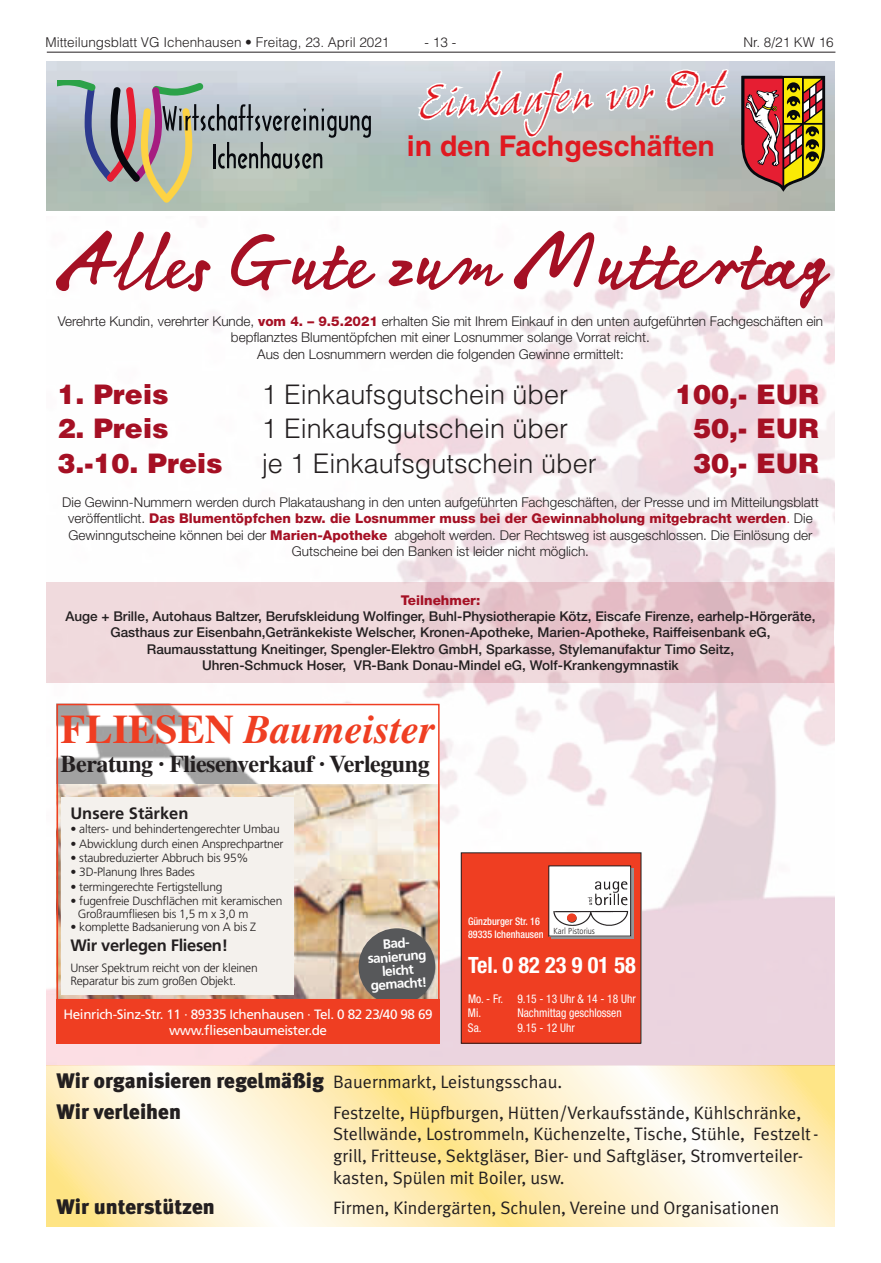
<style>
.page{position:relative;width:881px;height:1263px;background:#fff}
.page>*{position:absolute;margin:0;border:0;box-sizing:border-box;transform-origin:0 0}
.t1{font:76.5px "Linotype Notec";color:#a51024}
.t2{font:italic 45.6px "Grimshaw Hand ITC";color:#e01921}
.t3{font:italic 700 40.5px "Times LT";color:#ef3e22}
.t4{font:700 28.5px "Helvetica LT";color:#e01921}
.t5{font:300 27px "Helvetica LT";color:#231f20}
.t6{font:900 27px "Helvetica LT";color:#a51024}
.t7{font:700 24px "Times LT";letter-spacing:-.02em;color:#231f20}
.t8{font:700 condensed 22.5px "Helvetica Neue LT";color:#fff}
.t9{font:900 21px "Meta Plus";color:#231f20}
.t10{font:18px/21.6px "Meta Plus Normal";color:#231f20}
.t11{font:700 16.5px "Frutiger LT";letter-spacing:-.02em;color:#231f20}
.t12{font:700 16.5px "Frutiger LT";color:#231f20}
.t13{font:300 13.5px/16.2px "Helvetica Neue LT";color:#231f20;text-align:center}
.t14{font:500 13.5px/16.2px "Helvetica Neue LT";color:#231f20;text-align:center}
.t15{font:13.5px/16.2px "Frutiger LT";letter-spacing:-.03em;color:#fff;text-align:center}
.t16{font:300 13.5px "Helvetica LT";color:#231f20}
.t17{font:700 13.5px/13.5px "Frutiger LT";color:#fff;text-align:center}
.t18{font:800 13.5px "Helvetica Neue LT";color:#a51024}
.t19{font:300 12px/12.9px "Frutiger LT";letter-spacing:-.02em;color:#231f20}
.t20{font:condensed 12px/14.5px "Helvetica Neue LT";color:#fff;scale:.96 1}
.t21{font:500 condensed 10.5px/12.8px "Helvetica Neue LT";color:#fff;scale:.96 1}
.t22{font:300 condensed 8.7px "Frutiger LT Std";color:#231f20}
.s1{font-weight:800;color:#a51024}
.s2{color:#a51024}
.s3{font-style:normal}
.s4{font-family:"Meta Plus";font-weight:900;font-size:21px}
</style>
<div class="page">
<hr style="left:47px;top:52px;width:788px;height:1px;background:#231f20">
<img style="left:47px;top:258px;width:786px;height:807px">
<img style="left:47px;top:61px;width:786px;height:149px">
<svg style="left:741px;top:76px;width:83px;height:116px;background:#a86844"></svg>
<svg style="left:413px;top:68px;width:182px;height:71px"></svg>
<svg style="left:603px;top:67px;width:127px;height:57px"></svg>
<svg style="left:57px;top:80px;width:314px;height:123px;background:#a8aeaa"></svg>
<svg style="left:47px;top:1065px;width:786px;height:162px;background:#fef0c8"></svg>
<div style="left:57px;top:704px;width:382px;height:340px;background:#fff"></div>
<img style="left:60px;top:707px;width:199px;height:77px">
<img style="left:60px;top:784px;width:376px;height:216px">
<div style="left:358px;top:928px;width:77px;height:77px;background:#57585a;border-radius:50%"></div>
<div style="left:57px;top:1000px;width:382px;height:44px;background:#ef3e22"></div>
<div style="left:57px;top:704px;width:382px;height:340px;border:2px solid #ef3e22"></div>
<div style="left:62px;top:798px;width:232px;height:197px;background:#f4f1ed"></div>
<div style="left:461px;top:853px;width:179px;height:190px;background:#ef3e22"></div>
<svg style="left:551px;top:868px;width:82px;height:71px"></svg>
<div style="left:548px;top:866px;width:82px;height:70px;background:#fff"></div>
<img style="left:553px;top:881px;width:76px;height:45px">
<div style="left:566px;top:913px;width:10px;height:9px;background:#ef3e22;border-radius:50%"></div>
<svg style="left:47px;top:582px;width:786px;height:100px;background:#ebd0d5"></svg>
<p class="t16" style="left:45px;top:34px;width:345px">Mitteilungsblatt VG Ichenhausen • Freitag, 23. April 2021</p>
<p class="t16" style="left:424px;top:34px;width:33px">- 13 -</p>
<p class="t16" style="left:743px;top:34px;width:92px">Nr. 8/21 KW 16</p>
<h2 class="t2" style="left:418px;top:75px;width:306px;rotate:-3deg">Einkaufen vor Ort</h2>
<h3 class="t4" style="left:406px;top:129px;width:309px">in den Fachgeschäften</h3>
<h1 class="t1" style="left:57px;top:205px;width:769px">Alles Gute zum Muttertag</h1>
<p class="t13" style="left:58px;top:313px;width:766px">Verehrte Kundin, verehrter Kunde, <span class="s1">vom 4. – 9.5.2021</span> erhalten Sie mit Ihrem Einkauf in den unten aufgeführten Fachgeschäften ein bepflanztes Blumentöpfchen mit einer Losnummer solange Vorrat reicht.<br>Aus den Losnummern werden die folgenden Gewinne ermittelt:</p>
<h3 class="t6" style="left:57px;top:377px;width:112px">1. Preis</h3>
<h3 class="t5" style="left:261px;top:378px;width:308px">1 Einkaufsgutschein über</h3>
<h3 class="t6" style="left:675px;top:377px;width:145px">100,- EUR</h3>
<h3 class="t6" style="left:57px;top:411px;width:112px">2. Preis</h3>
<h3 class="t5" style="left:261px;top:412px;width:308px">1 Einkaufsgutschein über</h3>
<h3 class="t6" style="left:693px;top:411px;width:127px">50,- EUR</h3>
<h3 class="t6" style="left:57px;top:445px;width:166px">3.-10. Preis</h3>
<h3 class="t5" style="left:261px;top:446px;width:336px">je 1 Einkaufsgutschein über</h3>
<h3 class="t6" style="left:693px;top:445px;width:127px">30,- EUR</h3>
<p class="t13" style="left:62px;top:494px;width:757px">Die Gewinn-Nummern werden durch Plakataushang in den unten aufgeführten Fachgeschäften, der Presse und im Mitteilungsblatt veröffentlicht. <span class="s1">Das Blumentöpfchen bzw. die Losnummer muss bei der Gewinnabholung mitgebracht werden</span><span class="s2">.</span> Die Gewinngutscheine können bei der <span class="s1">Marien-Apotheke</span> abgeholt werden. Der Rechtsweg ist ausgeschlossen. Die Einlösung der Gutscheine bei den Banken ist leider nicht möglich.</p>
<p class="t18" style="left:400px;top:592px;width:81px">Teilnehmer:</p>
<p class="t14" style="left:65px;top:608px;width:751px">Auge + Brille, Autohaus Baltzer, Berufskleidung Wolfinger, Buhl-Physiotherapie Kötz, Eiscafe Firenze, earhelp-Hörgeräte, Gasthaus zur Eisenbahn,Getränkekiste Welscher, Kronen-Apotheke, Marien-Apotheke, Raiffeisenbank eG, Raumausstattung Kneitinger, Spengler-Elektro GmbH, Sparkasse, Stylemanufaktur Timo Seitz,<br>Uhren-Schmuck Hoser, VR-Bank Donau-Mindel eG, Wolf-Krankengymnastik</p>
<h3 class="t3" style="left:61px;top:706px;width:376px"><span class="s3">Fliesen</span> Baumeister</h3>
<h3 class="t7" style="left:61px;top:750px;width:370px">Beratung · Fliesenverkauf · Verlegung</h3>
<p class="t12" style="left:70px;top:803px;width:119px">Unsere Stärken</p>
<p class="t19" style="left:70px;top:823px;width:211px">• alters- und behindertengerechter Umbau</p>
<p class="t19" style="left:70px;top:837px;width:214px">• Abwicklung durch einen Ansprechpartner</p>
<p class="t19" style="left:70px;top:851px;width:179px">• staubreduzierter Abbruch bis 95%</p>
<p class="t19" style="left:70px;top:866px;width:126px">• 3D-Planung Ihres Bades</p>
<p class="t19" style="left:70px;top:880px;width:153px">• termingerechte Fertigstellung</p>
<p class="t19" style="left:78px;top:895px;width:206px;text-indent:-7px">• fugenfreie Duschflächen mit keramischen<br>Großraumfliesen bis 1,5 m x 3,0 m</p>
<p class="t19" style="left:70px;top:920px;width:187px">• komplette Badsanierung von A bis Z</p>
<p class="t11" style="left:70px;top:936px;width:159px">Wir verlegen Fliesen!</p>
<p class="t19" style="left:70px;top:961px;width:189px">Unser Spektrum reicht von der kleinen<br>Reparatur bis zum großen Objekt.</p>
<p class="t17" style="left:366px;top:938px;width:60px;rotate:-4deg">Bad&shy;sanierung leicht gemacht!</p>
<p class="t15" style="left:63px;top:1006px;width:370px">Heinrich-Sinz-Str. 11 · 89335 Ichenhausen · Tel. 0 82 23/40 98 69 www.fliesenbaumeister.de</p>
<p class="t21" style="left:468px;top:915px;width:80px">Günzburger Str. 16<br>89335 Ichenhausen</p>
<h3 class="t8" style="left:468px;top:952px;width:169px">Tel. 0 82 23 9 01 58</h3>
<p class="t20" style="left:468px;top:991px;width:176px">Mo. - Fr. 9.15 - 13 Uhr &amp; 14 - 18 Uhr<br>Mi.</p>
<p class="t22" style="left:553px;top:925px;width:43px">Karl Pistorius</p>
<p class="t20" style="left:517px;top:1005px;width:110px">Nachmittag geschlossen</p>
<p class="t20" style="left:468px;top:1020px;width:16px">Sa.</p>
<p class="t20" style="left:517px;top:1020px;width:61px">9.15 - 12 Uhr</p>
<h3 class="t10" style="left:56px;top:1071px;width:507px"><span class="s4">Wir organisieren regelmäßig</span> Bauernmarkt, Leistungsschau.</h3>
<h3 class="t9" style="left:56px;top:1099px;width:126px">Wir verleihen</h3>
<p class="t10" style="left:333px;top:1101px;width:487px">Festzelte, Hüpfburgen, Hütten/Verkaufsstände, Kühlschränke, Stellwände, Lostrommeln, Küchenzelte, Tische, Stühle, Festzelt - grill, Fritteuse, Sektgläser, Bier- und Saftgläser, Stromverteiler&shy;kasten, Spülen mit Boiler, usw.</p>
<h3 class="t9" style="left:56px;top:1194px;width:160px">Wir unterstützen</h3>
<h3 class="t10" style="left:333px;top:1196px;width:447px">Firmen, Kindergärten, Schulen, Vereine und Organisationen</h3>
</div>
